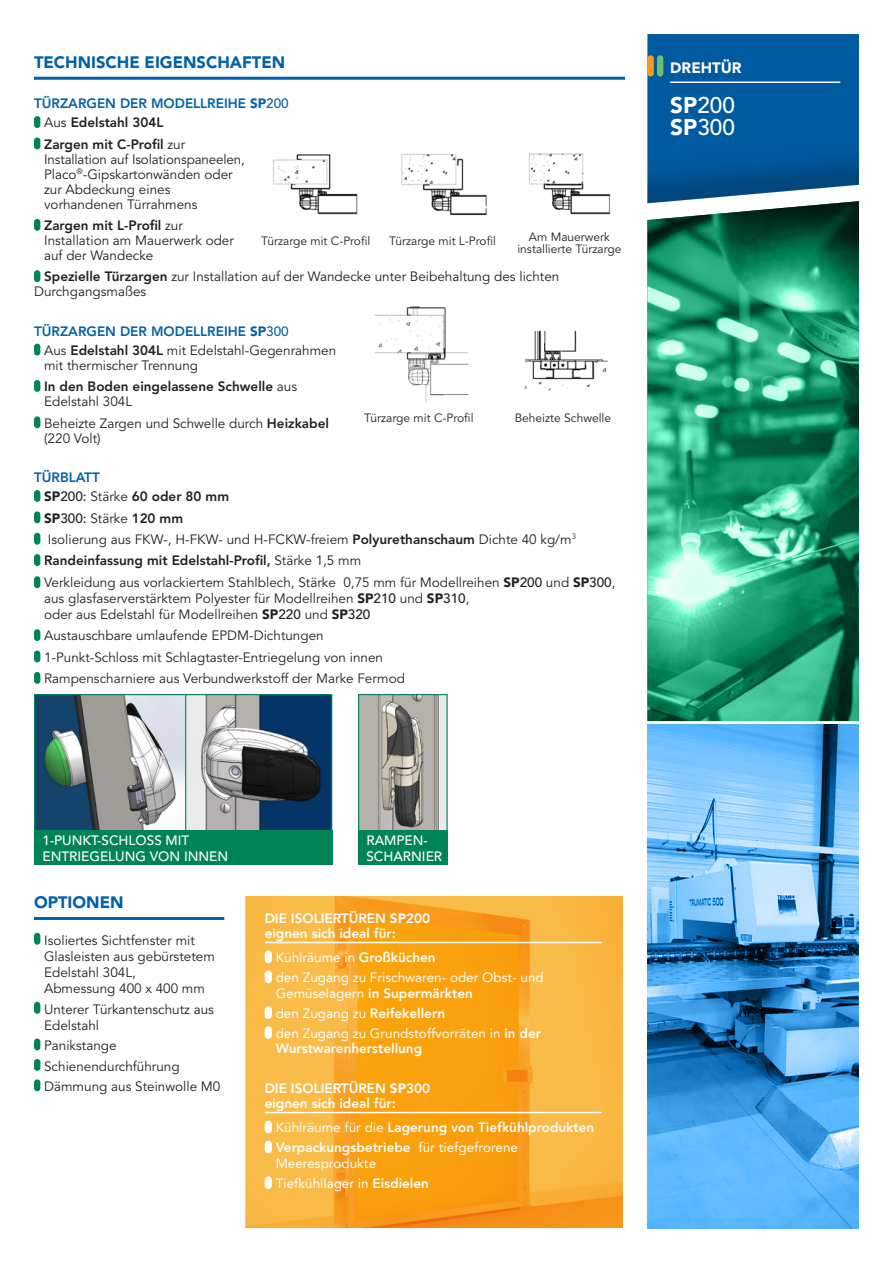
<style>
.page{position:relative;width:893px;height:1263px;background:#fff}
.page>*{position:absolute;margin:0;border:0;box-sizing:border-box;transform-origin:0 0}
.t1{font:500 22.5px/22.5px "Avenir LT Std";color:#fff}
.t2{font:900 16.5px "Avenir LT Std";color:#0161aa}
.t3{font:900 15px "Avenir LT Std";color:#fff}
.t4{font:13.5px/15px "Avenir LT Std";color:#231f20}
.t5{font:13.5px/20px "Avenir LT Std";color:#fff}
.t6{font:800 13.5px/15px "Avenir LT Std";color:#fff}
.t7{font:800 13.5px/21.5px "Avenir LT Std";color:#231f20}
.t8{font:500 13.5px/16.2px "Avenir LT Std";color:#fff}
.t9{font:800 13.5px/19.2px "Avenir LT Std";color:#0161aa}
.t10{font:12px/12px "Avenir LT Std";color:#231f20;text-align:center}
.s1{font-weight:900}
.s2{font-weight:500}
.s3{font-weight:400;color:#231f20}
.s4{color:#231f20}
.s5{font-weight:800}
.s6{font-weight:800;color:#0161aa}
.s7{font-weight:900;color:#0161aa}
.s8{font-weight:500;color:#0161aa}
.s9{font-weight:400}
.s10{color:#0161aa}
</style>
<div class="page">
<img style="left:647px;top:724px;width:212px;height:505px">
<img style="left:647px;top:578px;width:212px;height:143px">
<svg style="left:647px;top:34px;width:212px;height:167px;background:#0b5e9f"></svg>
<svg style="left:647px;top:201px;width:212px;height:377px;background:#309d78"></svg>
<div style="left:657px;top:55px;width:6px;height:22px;background:#6bc067;border-radius:3px"></div>
<div style="left:647px;top:55px;width:7px;height:22px;background:#f89c1c;border-radius:3px"></div>
<hr style="left:670px;top:81px;width:170px;height:2px;background:#fff">
<hr style="left:34px;top:917px;width:190px;height:3px;background:#0161aa">
<div style="left:34px;top:933px;width:6px;height:12px;background:#008457;border-radius:3px"></div>
<div style="left:34px;top:1002px;width:6px;height:12px;background:#008457;border-radius:3px"></div>
<div style="left:34px;top:1038px;width:6px;height:12px;background:#008457;border-radius:3px"></div>
<div style="left:34px;top:1059px;width:6px;height:12px;background:#008457;border-radius:3px"></div>
<div style="left:34px;top:1079px;width:6px;height:12px;background:#008457;border-radius:3px"></div>
<hr style="left:34px;top:77px;width:591px;height:3px;background:#0161aa">
<div style="left:34px;top:116px;width:6px;height:12px;background:#008457;border-radius:3px"></div>
<div style="left:34px;top:137px;width:6px;height:12px;background:#008457;border-radius:3px"></div>
<div style="left:34px;top:219px;width:6px;height:12px;background:#008457;border-radius:3px"></div>
<div style="left:34px;top:270px;width:6px;height:12px;background:#008457;border-radius:3px"></div>
<div style="left:34px;top:344px;width:6px;height:11px;background:#008457;border-radius:3px"></div>
<div style="left:34px;top:380px;width:6px;height:12px;background:#008457;border-radius:3px"></div>
<div style="left:34px;top:416px;width:6px;height:12px;background:#008457;border-radius:3px"></div>
<div style="left:34px;top:490px;width:6px;height:12px;background:#008457;border-radius:3px"></div>
<div style="left:34px;top:511px;width:6px;height:12px;background:#008457;border-radius:3px"></div>
<div style="left:34px;top:533px;width:6px;height:12px;background:#008457;border-radius:3px"></div>
<div style="left:34px;top:554px;width:6px;height:12px;background:#008457;border-radius:3px"></div>
<div style="left:34px;top:576px;width:6px;height:12px;background:#008457;border-radius:3px"></div>
<div style="left:34px;top:629px;width:6px;height:12px;background:#008457;border-radius:3px"></div>
<div style="left:34px;top:650px;width:6px;height:12px;background:#008457;border-radius:3px"></div>
<div style="left:34px;top:672px;width:6px;height:12px;background:#008457;border-radius:3px"></div>
<img style="left:246px;top:896px;width:376px;height:331px">
<hr style="left:265px;top:942px;width:337px;height:1px;background:#fff">
<hr style="left:265px;top:1112px;width:337px;height:1px;background:#fff">
<div style="left:265px;top:950px;width:7px;height:13px;background:#fff;border-radius:4px"></div>
<div style="left:265px;top:970px;width:7px;height:13px;background:#fff;border-radius:4px"></div>
<div style="left:265px;top:1006px;width:7px;height:13px;background:#fff;border-radius:4px"></div>
<div style="left:265px;top:1026px;width:7px;height:13px;background:#fff;border-radius:4px"></div>
<div style="left:265px;top:1120px;width:7px;height:13px;background:#fff;border-radius:4px"></div>
<div style="left:265px;top:1140px;width:7px;height:13px;background:#fff;border-radius:4px"></div>
<div style="left:265px;top:1176px;width:7px;height:13px;background:#fff;border-radius:4px"></div>
<img style="left:360px;top:696px;width:86px;height:134px">
<div style="left:358px;top:694px;width:90px;height:138px;border:1px solid #008457"></div>
<img style="left:36px;top:696px;width:294px;height:134px">
<div style="left:34px;top:694px;width:152px;height:138px;border:1px solid #008457"></div>
<div style="left:185px;top:694px;width:147px;height:138px;border:1px solid #008457"></div>
<img style="left:273px;top:154px;width:85px;height:61px">
<img style="left:374px;top:306px;width:95px;height:96px">
<img style="left:524px;top:330px;width:84px;height:61px">
<img style="left:401px;top:154px;width:86px;height:61px">
<img style="left:528px;top:153px;width:82px;height:62px">
<div style="left:34px;top:830px;width:298px;height:35px;background:#008457"></div>
<div style="left:358px;top:830px;width:90px;height:35px;background:#008457"></div>
<p class="t2" style="left:34px;top:52px;width:253px">TECHNISCHE EIGENSCHAFTEN</p>
<p class="t9" style="left:44px;top:94px;width:246px;text-indent:-10px">TÜRZARGEN DER MODELLREIHE <span class="s1">SP</span><span class="s2">200<br></span><span class="s3">Aus</span> <span class="s4">Edelstahl 304L</span></p>
<p class="t4" style="left:44px;top:137px;width:202px"><span class="s5">Zargen mit C-Profil</span> zur<br>Installation auf Isolationspaneelen,<br>Placo<sup>®</sup>-Gipskartonwänden oder zur Abdeckung eines vorhandenen Türrahmens</p>
<p class="t4" style="left:44px;top:218px;width:191px"><span class="s5">Zargen mit L-Profil</span> zur<br>Installation am Mauerwerk oder auf der Wandecke</p>
<p class="t4" style="left:34px;top:270px;width:527px;text-indent:10px"><span class="s5">Spezielle Türzargen</span> zur Installation auf der Wandecke unter Beibehaltung des lichten<br>Durchgangsmaßes</p>
<p class="t4" style="left:44px;top:322px;width:294px;line-height:19.2px;text-indent:-10px"><span class="s6">TÜRZARGEN DER MODELLREIHE</span> <span class="s7">SP</span><span class="s8">300<br></span>Aus <span class="s5">Edelstahl 304L</span> mit Edelstahl-Gegenrahmen</p>
<p class="t7" style="left:44px;top:354px;width:255px"><span class="s9">mit thermischer Trennung<br></span>In den Boden eingelassene Schwelle <span class="s9">aus</span></p>
<p class="t4" style="left:44px;top:391px;width:286px;line-height:21.5px">Edelstahl 304L<br>Beheizte Zargen und Schwelle durch <span class="s5">Heizkabel</span></p>
<p class="t4" style="left:44px;top:431px;width:58px">(220 Volt)</p>
<p class="t7" style="left:44px;top:468px;width:186px;line-height:19.2px;text-indent:-10px"><span class="s10">TÜRBLATT<br></span><span class="s1">SP</span><span class="s2">200:</span> <span class="s9">Stärke</span> 60 oder 80 mm</p>
<p class="t4" style="left:44px;top:507px;width:573px;line-height:21.6px"><span class="s1">SP</span><span class="s2">300:</span> Stärke <span class="s5">120 mm<br></span>Isolierung aus FKW-, H-FKW- und H-FCKW-freiem <span class="s5">Polyurethanschaum</span> Dichte 40 kg/m<sup>3<br></sup><span class="s5">Randeinfassung mit Edelstahl-Profil,</span> Stärke 1,5 mm<br>Verkleidung aus vorlackiertem Stahlblech, Stärke 0,75 mm für Modellreihen <span class="s1">SP</span><span class="s2">200</span> und <span class="s1">SP</span><span class="s2">300</span>,</p>
<p class="t4" style="left:44px;top:591px;width:427px;line-height:15.8px">aus glasfaserverstärktem Polyester für Modellreihen <span class="s1">SP</span><span class="s2">210</span> und <span class="s1">SP</span><span class="s2">310</span>, oder aus Edelstahl für Modellreihen <span class="s1">SP</span><span class="s2">220</span> und <span class="s1">SP</span><span class="s2">320</span></p>
<p class="t4" style="left:44px;top:625px;width:362px;line-height:21.5px">Austauschbare umlaufende EPDM-Dichtungen<br>1-Punkt-Schloss mit Schlagtaster-Entriegelung von innen<br>Rampenscharniere aus Verbundwerkstoff der Marke Fermod</p>
<p class="t10" style="left:389px;top:235px;width:108px">Türzarge mit L-Profil</p>
<p class="t10" style="left:517px;top:232px;width:106px">Am Mauerwerk installierte Türzarge</p>
<p class="t10" style="left:261px;top:235px;width:111px">Türzarge mit C-Profil</p>
<p class="t10" style="left:364px;top:412px;width:111px">Türzarge mit C-Profil</p>
<p class="t10" style="left:515px;top:412px;width:98px">Beheizte Schwelle</p>
<p class="t3" style="left:670px;top:59px;width:73px">DREHTÜR</p>
<h1 class="t1" style="left:670px;top:94px;width:66px"><span class="s1">SP</span>200<br><span class="s1">SP</span>300</h1>
<p class="t8" style="left:43px;top:832px;width:187px">1-PUNKT-SCHLOSS MIT<br>ENTRIEGELUNG VON INNEN</p>
<p class="t8" style="left:366px;top:832px;width:77px">RAMPEN-<br>SCHARNIER</p>
<p class="t2" style="left:34px;top:893px;width:91px">OPTIONEN</p>
<p class="t4" style="left:44px;top:932px;width:172px;line-height:16.2px">Isoliertes Sichtfenster mit<br>Glasleisten aus gebürstetem<br>Edelstahl 304L,<br>Abmessung 400 x 400 mm</p>
<p class="t4" style="left:44px;top:1001px;width:171px;line-height:16.2px">Unterer Türkantenschutz aus<br>Edelstahl</p>
<p class="t4" style="left:44px;top:1036px;width:178px;line-height:20.4px">Panikstange<br>Schienendurchführung<br>Dämmung aus Steinwolle M0</p>
<p class="t6" style="left:265px;top:910px;width:167px">DIE ISOLIERTÜREN <span class="s1">SP</span>200 eignen sich ideal für:</p>
<p class="t5" style="left:276px;top:947px;width:270px">Kühlräume in <span class="s5">Großküchen<br></span>den Zugang zu Frischwaren- oder Obst- und</p>
<p class="t5" style="left:276px;top:983px;width:267px">Gemüselagern <span class="s5">in Supermärkten<br></span>den Zugang zu <span class="s5">Reifekellern<br></span>den Zugang zu Grundstoffvorräten in <span class="s5">in der</span></p>
<p class="t6" style="left:276px;top:1041px;width:148px">Wurstwarenherstellung</p>
<p class="t6" style="left:265px;top:1080px;width:167px">DIE ISOLIERTÜREN <span class="s1">SP</span>300 eignen sich ideal für:</p>
<p class="t6" style="left:276px;top:1117px;width:320px;line-height:20px"><span class="s9">Kühlräume für die</span> Lagerung von Tiefkühlprodukten<br>Verpackungsbetriebe <span class="s9">für tiefgefrorene</span></p>
<p class="t5" style="left:276px;top:1153px;width:155px">Meeresprodukte<br>Tiefkühllager in <span class="s5">Eisdielen</span></p>
</div>
